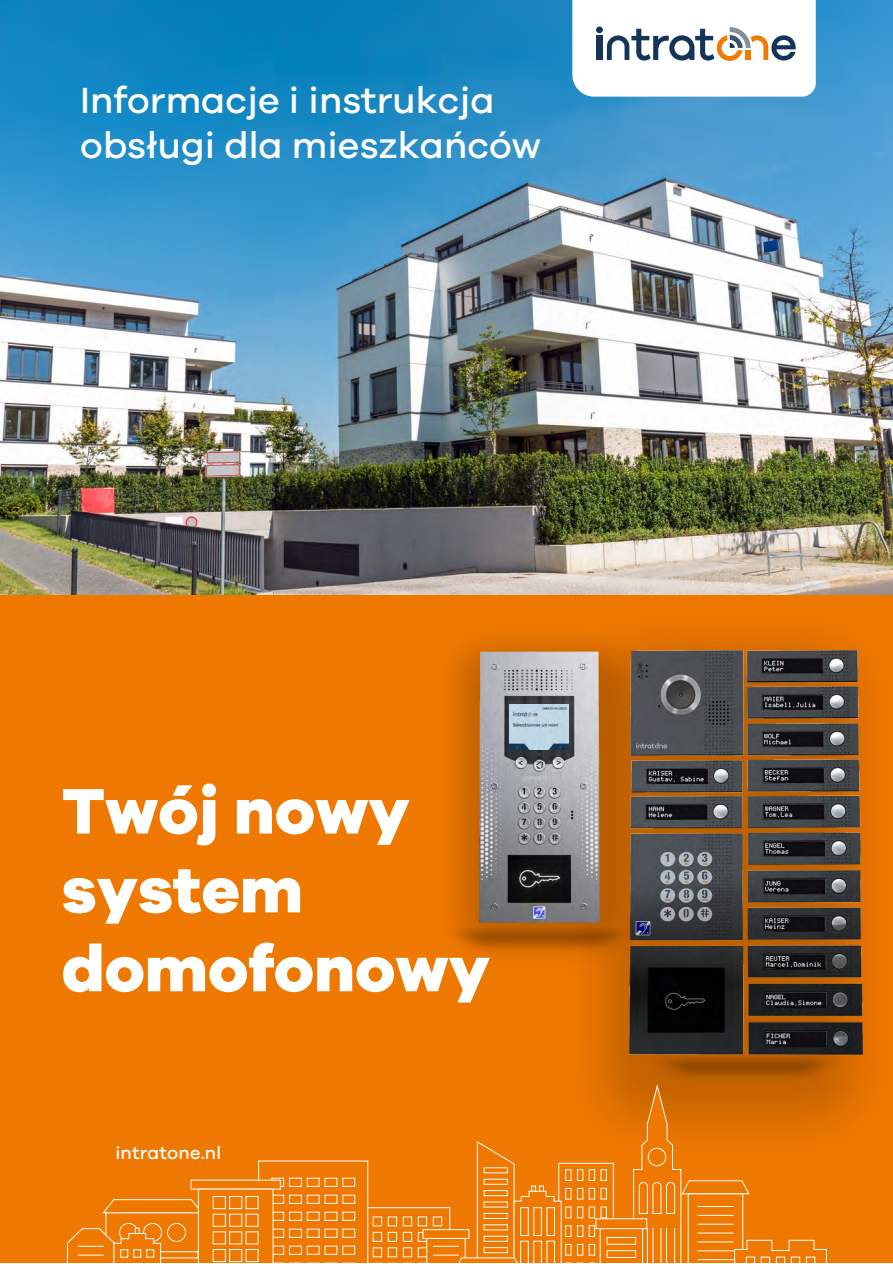
<style>
.page{position:relative;width:893px;height:1264px;background:#fff}
.page>*{position:absolute;margin:0;border:0;box-sizing:border-box;transform-origin:0 0}
.t1{font:800 66.3px/78.8px "Galano Grotesque";color:#fff}
.t2{font:500 37.5px "Galano Grotesque";color:#fff}
.t3{font:500 18.3px "Galano Grotesque";letter-spacing:.01em;color:#fff}
</style>
<div class="page">
<img style="left:0;top:0;width:892px;height:595px">
<div style="left:0;top:595px;width:892px;height:667px;background:#ef7800"></div>
<img style="left:590px;top:634px;width:280px;height:493px">
<img style="left:451px;top:634px;width:198px;height:342px">
<svg style="left:67px;top:1082px;width:760px;height:181px"></svg>
<img style="left:471px;top:634px;width:132px;height:325px">
<img style="left:451px;top:926px;width:178px;height:27px">
<img style="left:645px;top:1055px;width:200px;height:27px">
<svg style="left:572px;top:0;width:243px;height:97px"></svg>
<img style="left:629px;top:650px;width:233px;height:404px">
<img style="left:510px;top:704px;width:58px;height:45px">
<p class="t2" style="left:80px;top:76px;width:416px">Informacje i instrukcja</p>
<p class="t2" style="left:80px;top:121px;width:462px">obsługi dla mieszkańców</p>
<p class="t1" style="left:62px;top:772px;width:430px">Twój nowy system domofonowy</p>
<p class="t3" style="left:115px;top:1140px;width:107px">intratone.nl</p>
</div>
